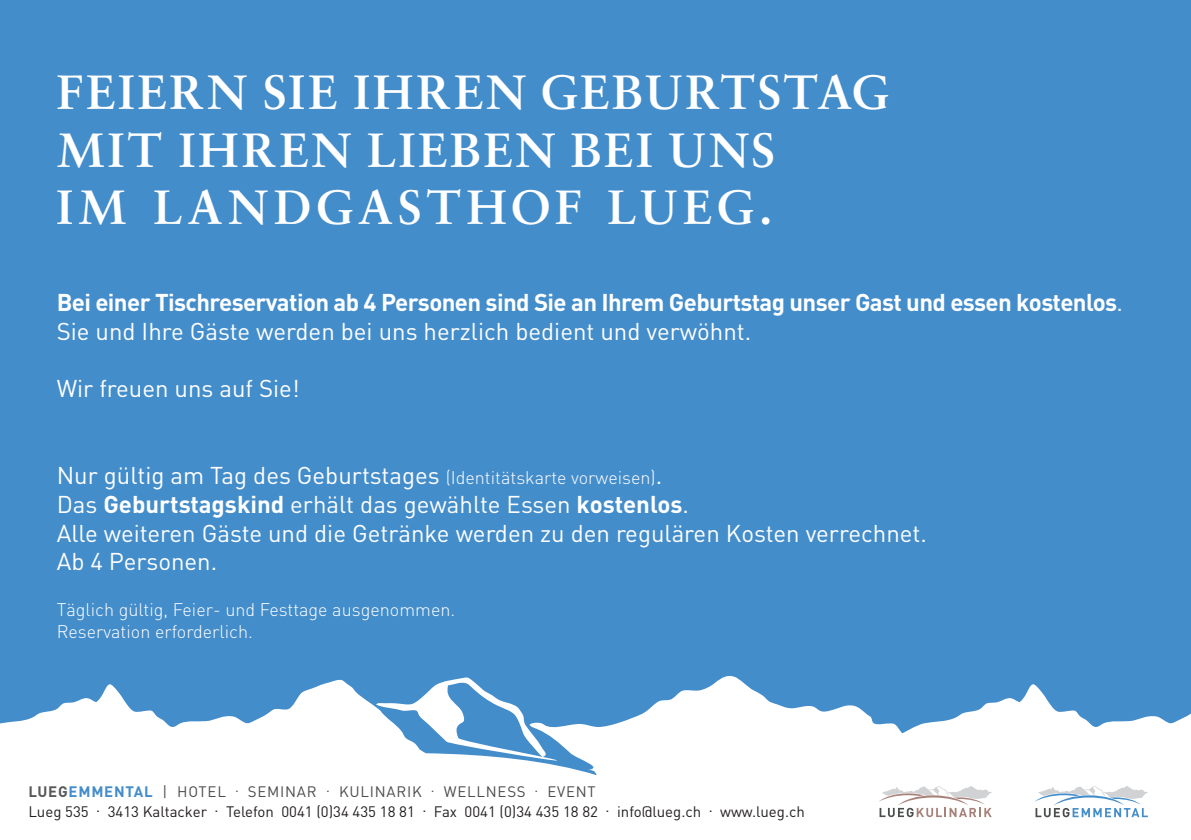
<style>
.page{position:relative;width:1191px;height:840px;background:#fff}
.page>*{position:absolute;margin:0;border:0;box-sizing:border-box;transform-origin:0 0}
.t1{font:700 48px "Sabon LT";letter-spacing:.065em;color:#fff}
.t2{font:700 48px "Sabon LT";letter-spacing:.1em;color:#fff}
.t3{font:24px/28.8px "DIN";color:#fff}
.t4{font:700 24px/28.8px "DIN";letter-spacing:-.025em;color:#fff}
.t5{font:300 18px "DIN";color:#fff}
.t6{font:15px "DIN";color:#231f20}
.t7{font:15px "DIN";letter-spacing:.05em;color:#4b4c4d}
.s1{font-weight:400}
.s2{font-weight:300;font-size:18px}
.s3{font-weight:700}
.s4{font-weight:700;color:#57585a}
.s5{font-weight:700;color:#448dcb}
</style>
<div class="page">
<div style="left:0;top:0;width:1191px;height:785px;background:#448dcb"></div>
<svg style="left:0;top:676px;width:901px;height:142px;fill:#fff"></svg>
<svg style="left:901px;top:684px;width:290px;height:134px;fill:#fff"></svg>
<svg style="left:878px;top:785px;width:114px;height:31px"></svg>
<svg style="left:1034px;top:785px;width:113px;height:31px"></svg>
<p class="t1" style="left:57px;top:63px;width:834px">FEIERN SIE IHREN GEBURTSTAG</p>
<p class="t1" style="left:57px;top:120px;width:720px">MIT IHREN LIEBEN BEI UNS</p>
<p class="t2" style="left:57px;top:178px;width:717px">IM LANDGASTHOF LUEG.</p>
<p class="t4" style="left:57px;top:287px;width:1068px">Bei einer Tischreservation ab 4 Personen sind Sie an Ihrem Geburtstag unser Gast und essen kostenlos<span class="s1">.<br>Sie und Ihre Gäste werden bei uns herzlich bedient und verwöhnt.</span></p>
<p class="t3" style="left:57px;top:374px;width:244px">Wir freuen uns auf Sie!</p>
<p class="t3" style="left:57px;top:460px;width:633px">Nur gültig am Tag des Geburtstages <span class="s2">(Identitätskarte vorweisen)</span>.<br>Das <span class="s3">Geburtstagskind</span> erhält das gewählte Essen <span class="s3">kostenlos</span>.</p>
<p class="t3" style="left:57px;top:518px;width:872px">Alle weiteren Gäste und die Getränke werden zu den regulären Kosten verrechnet.</p>
<p class="t3" style="left:57px;top:546px;width:162px">Ab 4 Personen.</p>
<p class="t5" style="left:57px;top:598px;width:400px">Täglich gültig, Feier- und Festtage ausgenommen.</p>
<p class="t5" style="left:57px;top:619px;width:198px">Reservation erforderlich.</p>
<p class="t7" style="left:28px;top:781px;width:569px"><span class="s4">LUEG</span><span class="s5">EMMENTAL</span> | HOTEL <sup>.</sup> SEMINAR <sup>.</sup> KULINARIK <sup>.</sup> WELLNESS <sup>.</sup> EVENT</p>
<p class="t6" style="left:28px;top:802px;width:778px">Lueg 535 . 3413 Kaltacker . Telefon 0041 (0)34 435 18 81 . Fax 0041 (0)34 435 18 82 . info@lueg.ch . www.lueg.ch</p>
</div>
